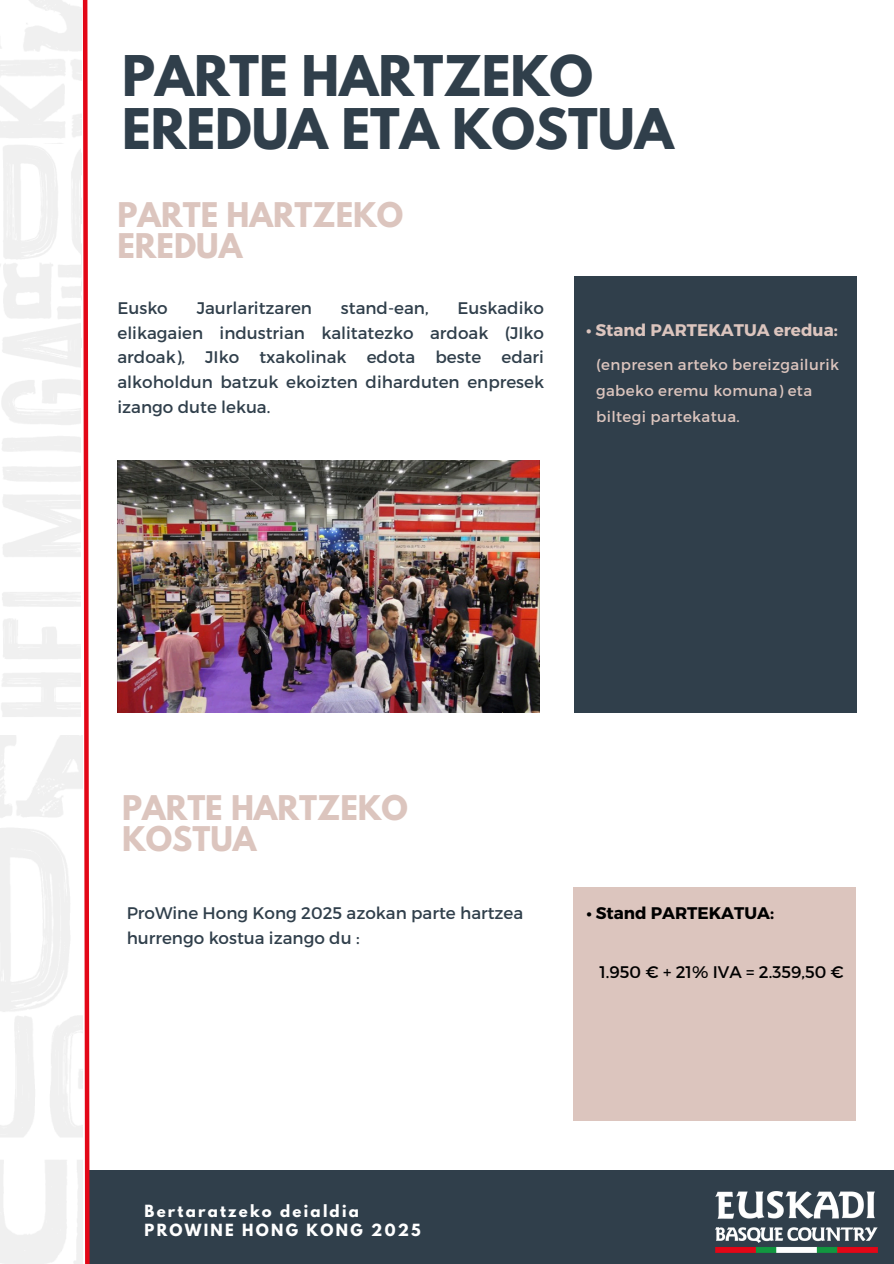
<style>
.page{position:relative;width:894px;height:1264px;background:#fff}
.page>*{position:absolute;margin:0;border:0;box-sizing:border-box;transform-origin:0 0}
.t1{font:700 49.65px/52.8px "League Spartan";color:#303f4b}
.t2{font:700 30.15px/31.5px "League Spartan";color:#dcc5be}
.t3{font:16.8px/24.8px "Montserrat";color:#303f4b;text-align:justify}
.t4{font:16.8px "Montserrat";color:#000}
.t5{font:700 16.8px "Montserrat";color:#dcc5be}
.t6{font:700 16.8px "Montserrat";color:#000}
.t7{font:15px/25.8px "Montserrat";letter-spacing:.025em;color:#dcc5be}
.t8{font:700 14.85px/19.2px "League Spartan";letter-spacing:.15em;color:#fff}
</style>
<div class="page">
<div style="left:86px;top:1170px;width:807px;height:93px;background:#303f4b"></div>
<img style="left:715px;top:1191px;width:162px;height:61px">
<svg style="left:81px;top:0;width:9px;height:1263px"></svg>
<div style="left:573px;top:276px;width:283px;height:436px;background:#303f4b"></div>
<div style="left:573px;top:887px;width:282px;height:234px;background:#dcc5be"></div>
<img style="left:117px;top:460px;width:422px;height:252px">
<h2 class="t1" style="left:122px;top:56px;width:553px">PARTE HARTZEKO<br>EREDUA ETA KOSTUA</h2>
<p class="t2" style="left:117px;top:203px;width:287px">PARTE HARTZEKO<br>EREDUA</p>
<h4 class="t3" style="left:117px;top:295px;width:428px;text-indent:340px">Euskadiko elikagaien industrian kalitatezko ardoak (JIko ardoak), JIko txakolinak edota beste edari alkoholdun batzuk ekoizten diharduten enpresek izango dute lekua.</h4>
<h4 class="t3" style="left:117px;top:295px;width:52px">Eusko</h4>
<h4 class="t3" style="left:197px;top:295px;width:117px">Jaurlaritzaren</h4>
<h4 class="t3" style="left:341px;top:295px;width:89px">stand-ean,</h4>
<h2 class="t5" style="left:586px;top:319px;width:253px">• Stand PARTEKATUA eredua:</h2>
<h4 class="t7" style="left:596px;top:351px;width:244px">(enpresen arteko bereizgailurik gabeko eremu komuna) eta biltegi partekatua.</h4>
<p class="t2" style="left:122px;top:795px;width:287px">PARTE HARTZEKO<br>KOSTUA</p>
<h5 class="t3" style="left:127px;top:900px;width:398px">ProWine Hong Kong 2025 azokan parte hartzea hurrengo kostua izango du :</h5>
<p class="t6" style="left:586px;top:902px;width:189px">• Stand PARTEKATUA:</p>
<p class="t4" style="left:599px;top:960px;width:246px">1.950 € + 21% IVA = 2.359,50 €</p>
<h1 class="t8" style="left:144px;top:1202px;width:277px">Bertaratzeko deialdia<br>PROWINE HONG KONG 2025</h1>
<p class="t8" style="left:144px;top:1222px;width:227px">Enero - Marzo de 2020</p>
</div>
